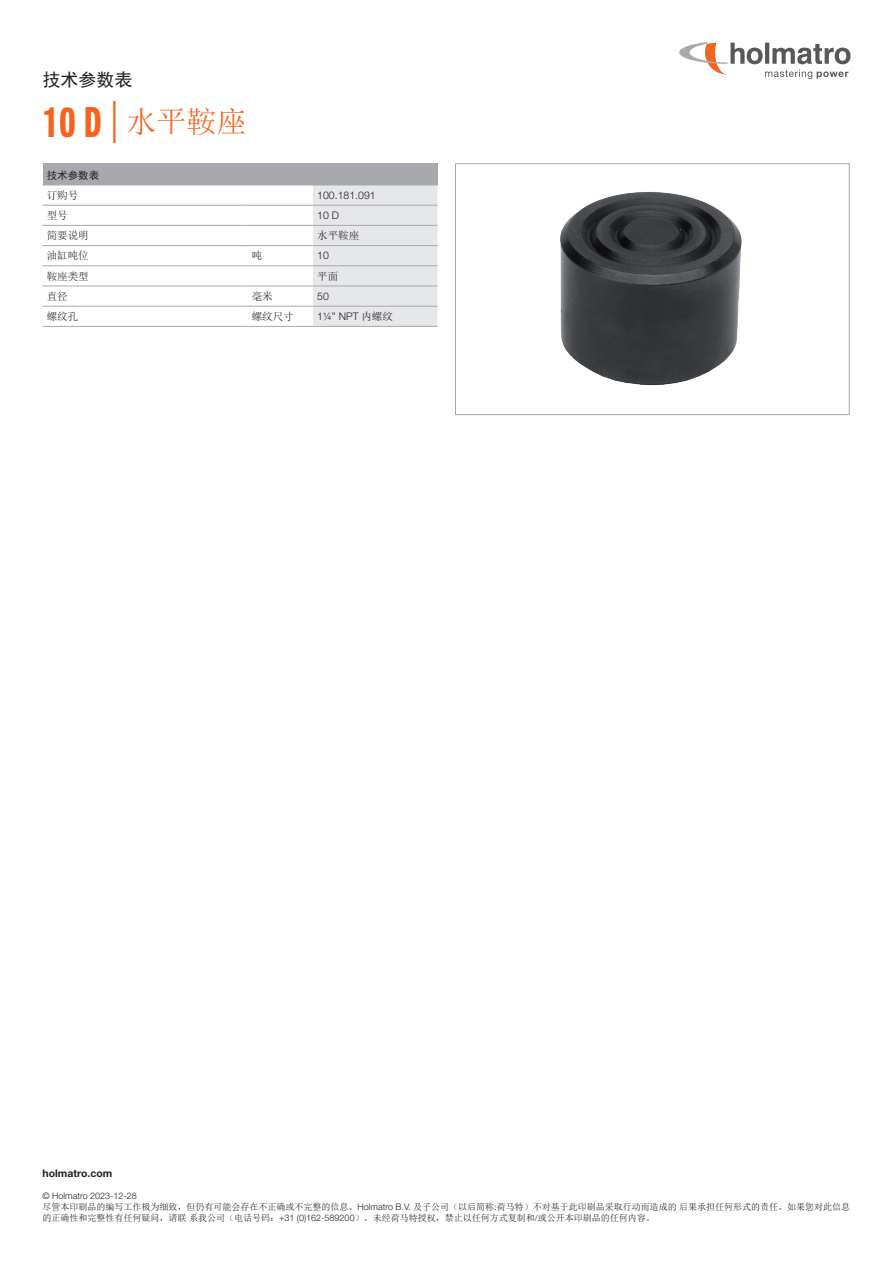
<style>
.page{position:relative;width:893px;height:1263px;background:#fff}
.page>*{position:absolute;margin:0;border:0;box-sizing:border-box;transform-origin:0 0}
.t1{font:30px "Sim Sun";color:#f36421}
.t2{font:18px "Sim Hei";color:#231f20}
.t3{font:10.5px "Sim Sun";color:#231f20}
.t4{font:300 10.5px "Helvetica Neue LT Std";color:#231f20}
.t5{font:700 10.5px "Helvetica Neue LT Std";color:#231f20}
.t6{font:10.5px "Sim Hei";color:#231f20}
.t7{font:9px/10.8px "Sim Sun";color:#231f20}
.t8{font:300 9px "Helvetica Neue LT Std";color:#231f20}
.s1{font-family:"Neue Helvetica Pro 79 Cm";font-weight:700;font-size:42px}
.s2{font-family:"Helvetica Neue LT Std";font-weight:300;font-size:42px}
.s3{font-family:"Sim Sun";font-weight:400}
.s4{font-family:"Helvetica Neue LT Std";font-weight:300}
</style>
<div class="page">
<svg style="left:679px;top:42px;width:171px;height:37px"></svg>
<div style="left:43px;top:164px;width:394px;height:21px;background:#a8a9ad"></div>
<svg style="left:313px;top:164px;width:125px;height:162px;background:#dcdde0"></svg>
<hr style="left:43px;top:185px;width:204px;height:1px;background:#a8a9ad">
<hr style="left:247px;top:185px;width:66px;height:1px;background:#a8a9ad">
<hr style="left:313px;top:185px;width:125px;height:1px;background:#a8a9ad">
<hr style="left:43px;top:205px;width:204px;height:1px;background:#a8a9ad">
<hr style="left:247px;top:205px;width:66px;height:1px;background:#a8a9ad">
<hr style="left:313px;top:205px;width:124px;height:1px;background:#a8a9ad">
<hr style="left:43px;top:225px;width:204px;height:1px;background:#a8a9ad">
<hr style="left:247px;top:225px;width:66px;height:1px;background:#a8a9ad">
<hr style="left:313px;top:225px;width:124px;height:1px;background:#a8a9ad">
<hr style="left:43px;top:245px;width:204px;height:1px;background:#a8a9ad">
<hr style="left:247px;top:245px;width:66px;height:1px;background:#a8a9ad">
<hr style="left:313px;top:245px;width:124px;height:1px;background:#a8a9ad">
<hr style="left:43px;top:265px;width:204px;height:1px;background:#a8a9ad">
<hr style="left:247px;top:265px;width:66px;height:1px;background:#a8a9ad">
<hr style="left:313px;top:265px;width:124px;height:1px;background:#a8a9ad">
<hr style="left:43px;top:286px;width:204px;height:1px;background:#a8a9ad">
<hr style="left:247px;top:286px;width:66px;height:1px;background:#a8a9ad">
<hr style="left:313px;top:286px;width:124px;height:1px;background:#a8a9ad">
<hr style="left:43px;top:326px;width:204px;height:1px;background:#a8a9ad">
<hr style="left:43px;top:306px;width:204px;height:1px;background:#a8a9ad">
<hr style="left:247px;top:326px;width:66px;height:1px;background:#a8a9ad">
<hr style="left:247px;top:306px;width:66px;height:1px;background:#a8a9ad">
<hr style="left:313px;top:326px;width:124px;height:1px;background:#a8a9ad">
<hr style="left:313px;top:306px;width:124px;height:1px;background:#a8a9ad">
<img style="left:560px;top:192px;width:182px;height:194px">
<div style="left:455px;top:164px;width:394px;height:251px;border:1px solid #a8a9ad"></div>
<h2 class="t2" style="left:43px;top:70px;width:91px">技术参数表</h2>
<h1 class="t1" style="left:43px;top:106px;width:205px"><span class="s1">10 D</span> <span class="s2">|</span> 水平鞍座</h1>
<p class="t6" style="left:47px;top:170px;width:54px">技术参数表</p>
<p class="t3" style="left:47px;top:190px;width:33px">订购号</p>
<p class="t4" style="left:317px;top:189px;width:60px">100.181.091</p>
<p class="t3" style="left:47px;top:210px;width:22px">型号</p>
<p class="t4" style="left:317px;top:209px;width:23px">10 D</p>
<p class="t3" style="left:47px;top:230px;width:43px">简要说明</p>
<p class="t3" style="left:317px;top:230px;width:43px">水平鞍座</p>
<p class="t3" style="left:47px;top:250px;width:43px">油缸吨位</p>
<p class="t3" style="left:252px;top:250px;width:12px">吨</p>
<p class="t4" style="left:317px;top:249px;width:13px">10</p>
<p class="t3" style="left:47px;top:271px;width:43px">鞍座类型</p>
<p class="t3" style="left:317px;top:271px;width:22px">平面</p>
<p class="t3" style="left:47px;top:291px;width:22px">直径</p>
<p class="t3" style="left:252px;top:291px;width:22px">毫米</p>
<p class="t4" style="left:317px;top:290px;width:13px">50</p>
<p class="t3" style="left:47px;top:311px;width:33px">螺纹孔</p>
<p class="t3" style="left:252px;top:311px;width:43px">螺纹尺寸</p>
<p class="t4" style="left:317px;top:310px;width:77px">1¼” NPT <span class="s3">内螺纹</span></p>
<p class="t5" style="left:43px;top:1167px;width:71px">holmatro.com</p>
<p class="t8" style="left:43px;top:1190px;width:96px">© Holmatro 2023-12-28</p>
<p class="t7" style="left:43px;top:1201px;width:809px">尽管本印刷品的编写工作极为细致，但仍有可能会存在不正确或不完整的信息。<span class="s4">Holmatro B.V.</span> 及子公司（以后简称<span class="s4">:</span>荷马特）不对基于此印刷品采取行动而造成的后果承担任何形式的责任。如果您对此信息的正确性和完整性有任何疑问，请联系我公司（电话号码：<span class="s4">+31 (0)162-589200</span>）。未经荷马特授权，禁止以任何方式复制和<span class="s4">/</span>或公开本印刷品的任何内容。</p>
</div>
